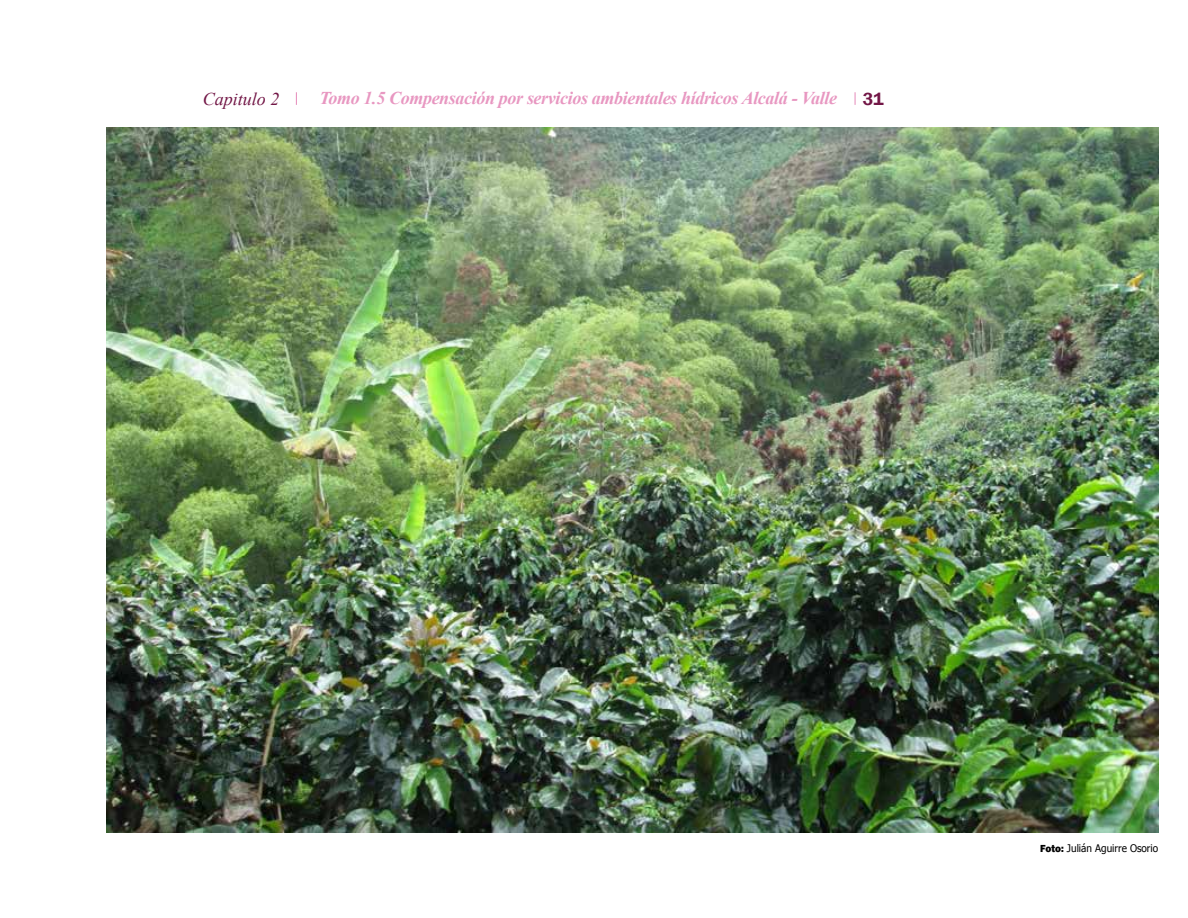
<style>
.page{position:relative;width:1188px;height:918px;background:#fff}
.page>*{position:absolute;margin:0;border:0;box-sizing:border-box;transform-origin:0 0}
.t1{font:italic 700 18px "Times New Roman";letter-spacing:-.02em;color:#e897c1}
.t2{font:italic 18px "Times New Roman";color:#721646}
.t3{font:600 18px "Franklin Gothic";color:#721646}
.t4{font:10.5px "Tahoma";color:#000;scale:.95 1}
.s1{font-family:"Franklin Gothic";font-weight:800}
</style>
<div class="page">
<svg style="left:855px;top:92px;width:1px;height:13px"></svg>
<svg style="left:296px;top:92px;width:1px;height:13px"></svg>
<img style="left:106px;top:128px;width:1052px;height:705px">
<p class="t2" style="left:203px;top:86px;width:78px">Capitulo 2</p>
<p class="t1" style="left:320px;top:86px;width:519px">Tomo 1.5 Compensación por servicios ambientales hídricos Alcalá - Valle</p>
<p class="t3" style="left:863px;top:88px;width:22px">31</p>
<p class="t4" style="left:1040px;top:841px;width:126px"><span class="s1">Foto:</span> Julián Aguirre Osorio</p>
</div>
